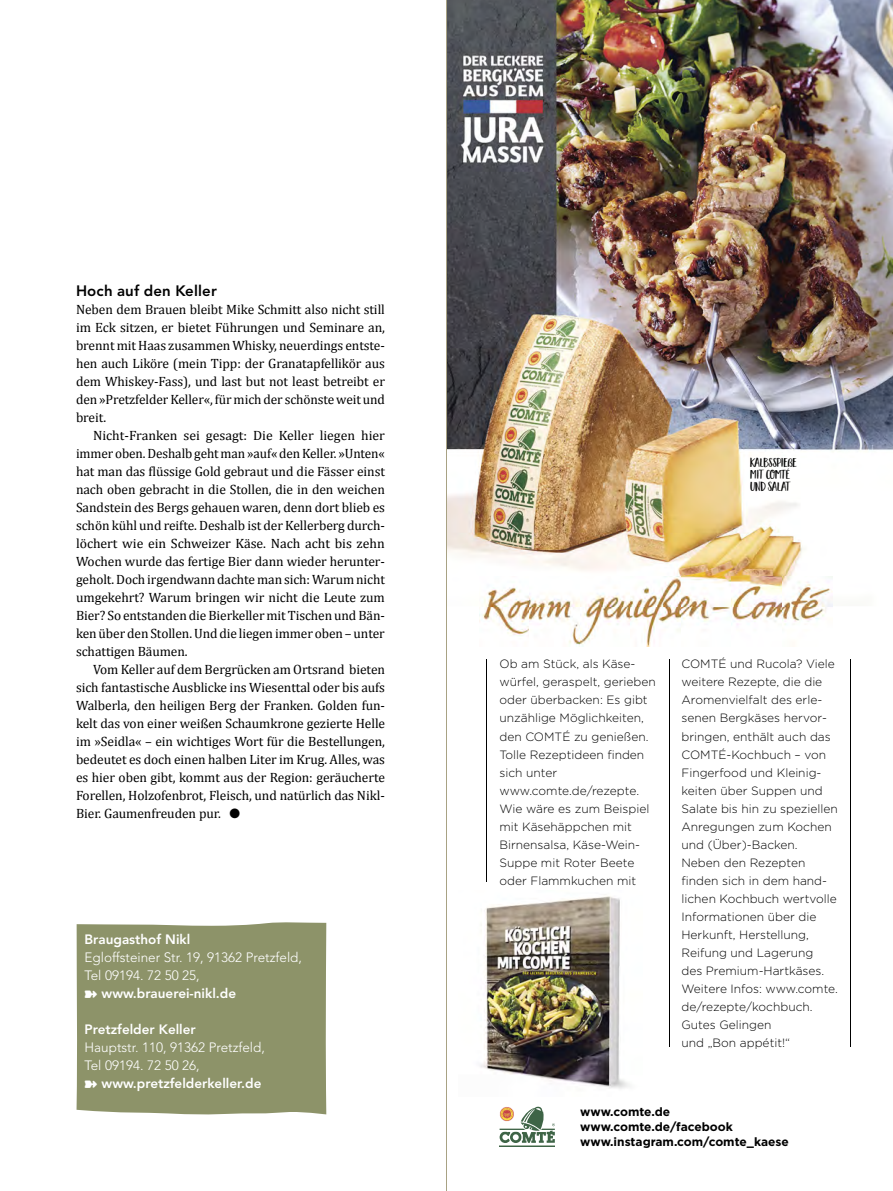
<style>
.page{position:relative;width:893px;height:1191px;background:#fff}
.page>*{position:absolute;margin:0;border:0;box-sizing:border-box;transform-origin:0 0}
.t1{font:800 15px "Avenir LT Std";letter-spacing:.01em;color:#000}
.t2{font:13.5px/18px "Cambria";letter-spacing:-.005em;color:#000;text-align:justify}
.t3{font:300 13.5px/18px "Avenir LT Std";color:#fff}
.t4{font:800 13.5px "Avenir LT Std";color:#fff}
.t5{font:300 12px/18px "Gotham";color:#000}
.t6{font:700 12px/15px "Gotham";color:#000}
.t7{font:12px/12px "Garden Grown Caps";color:#000}
.s1{font-weight:800}
</style>
<div class="page">
<div style="left:77px;top:922px;width:249px;height:193px;background:#8d9369"></div>
<img style="left:446px;top:0;width:447px;height:1191px">
<p class="t1" style="left:76px;top:282px;width:142px">Hoch auf den Keller</p>
<p class="t2" style="left:76px;top:300px;width:311px">Neben dem Brauen bleibt Mike Schmitt also nicht still im Eck sitzen, er bietet Führungen und Seminare an, brennt mit Haas zusammen Whisky, neuerdings entste&shy;hen auch Liköre (mein Tipp: der Granatapfellikör aus dem Whiskey-Fass), und last but not least betreibt er den »Pretzfelder Keller«, für mich der schönste weit und breit.</p>
<p class="t2" style="left:76px;top:426px;width:311px;text-indent:17px">Nicht-Franken sei gesagt: Die Keller liegen hier immer oben. Deshalb geht man »auf« den Keller. »Unten« hat man das flüssige Gold gebraut und die Fässer einst nach oben gebracht in die Stollen, die in den weichen Sandstein des Bergs gehauen waren, denn dort blieb es schön kühl und reifte. Deshalb ist der Kellerberg durch&shy;löchert wie ein Schweizer Käse. Nach acht bis zehn Wochen wurde das fertige Bier dann wieder herunter&shy;geholt. Doch irgendwann dachte man sich: Warum nicht umgekehrt? Warum bringen wir nicht die Leute zum Bier? So entstanden die Bierkeller mit Tischen und Bän&shy;ken über den Stollen. Und die liegen immer oben – unter schattigen Bäumen.</p>
<p class="t2" style="left:76px;top:660px;width:311px;text-indent:17px">Vom Keller auf dem Bergrücken am Ortsrand bieten sich fantastische Ausblicke ins Wiesenttal oder bis aufs Walberla, den heiligen Berg der Franken. Golden fun&shy;kelt das von einer weißen Schaumkrone gezierte Helle im »Seidla« – ein wichtiges Wort für die Bestellungen, bedeutet es doch einen halben Liter im Krug. Alles, was es hier oben gibt, kommt aus der Region: geräucherte Forellen, Holzofenbrot, Fleisch, und natürlich das Nikl-Bier. Gaumenfreuden pur. ●</p>
<p class="t4" style="left:85px;top:931px;width:107px">Braugasthof Nikl</p>
<p class="t3" style="left:85px;top:948px;width:219px">Egloffsteiner Str. 19, 91362 Pretzfeld,<br>Tel 09194. 72 50 25,<br>➽ <span class="s1">www.brauerei-nikl.de</span></p>
<p class="t4" style="left:85px;top:1021px;width:113px">Pretzfelder Keller</p>
<p class="t3" style="left:85px;top:1038px;width:182px">Hauptstr. 110, 91362 Pretzfeld,<br>Tel 09194. 72 50 26,<br>➽ <span class="s1">www.pretzfelderkeller.de</span></p>
<p class="t7" style="left:751px;top:457px;width:48px">KALBSSPIEßE<br>MIT COMTÉ<br>UND SALAT</p>
<p class="t5" style="left:499px;top:655px;width:158px">Ob am Stück, als Käse&shy;würfel, geraspelt, gerieben oder überbacken: Es gibt unzählige Möglichkeiten, den COMTÉ zu genießen.<br>Tolle Rezeptideen finden sich unter www.comte.de/rezepte.<br>Wie wäre es zum Beispiel mit Käsehäppchen mit<br>Birnensalsa, Käse-Wein-<br>Suppe mit Roter Beete oder Flammkuchen mit</p>
<p class="t5" style="left:681px;top:655px;width:158px">COMTÉ und Rucola? Viele weitere Rezepte, die die<br>Aromenvielfalt des erle&shy;senen Bergkäses hervor&shy;bringen, enthält auch das<br>COMTÉ-Kochbuch – von<br>Fingerfood und Kleinig&shy;keiten über Suppen und<br>Salate bis hin zu speziellen<br>Anregungen zum Kochen und (Über)-Backen.<br>Neben den Rezepten finden sich in dem hand&shy;lichen Kochbuch wertvolle<br>Informationen über die<br>Herkunft, Herstellung,<br>Reifung und Lagerung<br>des Premium-Hartkäses.<br>Weitere Infos: www.comte. de/rezepte/kochbuch.<br>Gutes Gelingen<br>und „Bon appétit!“</p>
<p class="t6" style="left:580px;top:1104px;width:210px">www.comte.de www.comte.de/facebook www.instagram.com/comte_kaese</p>
</div>
